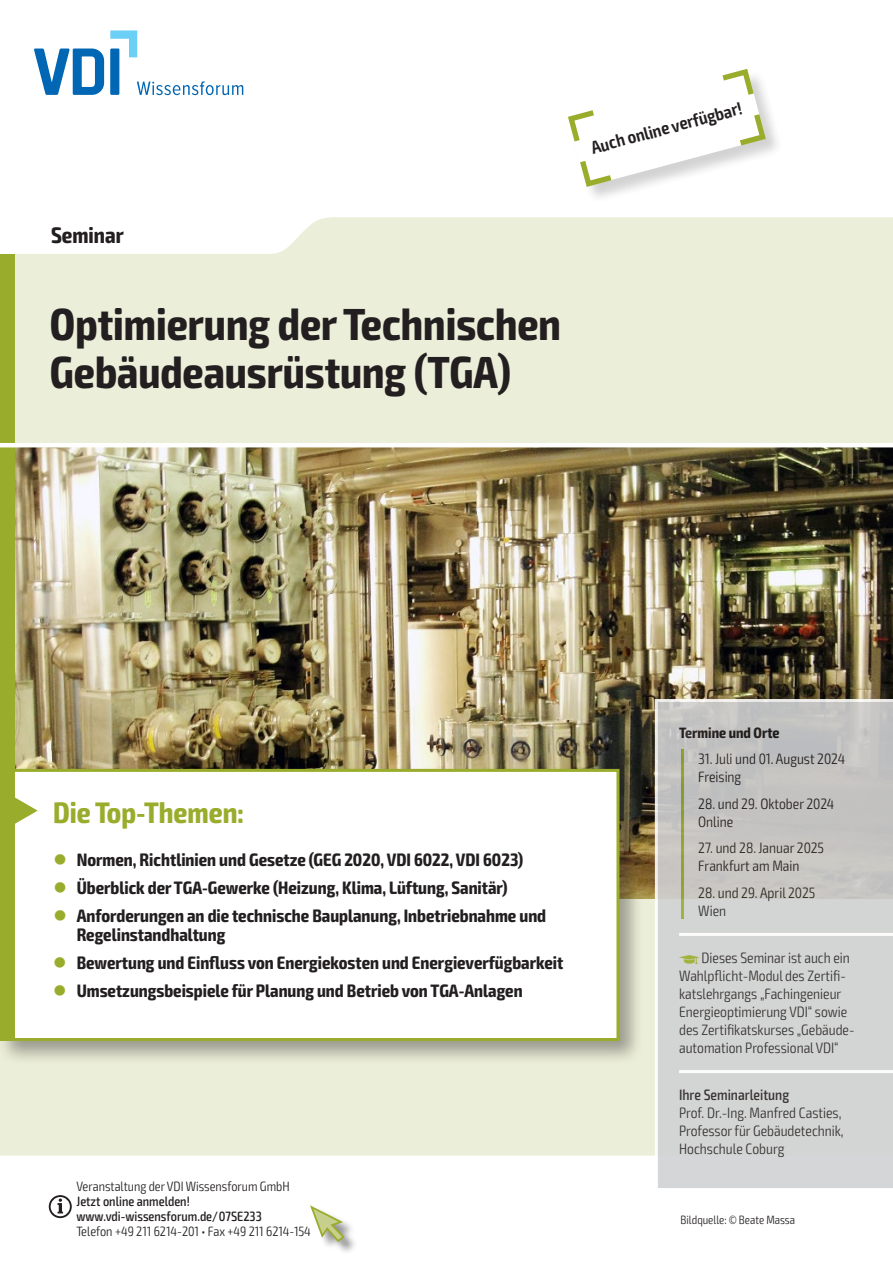
<style>
.page{position:relative;width:893px;height:1263px;background:#fff}
.page>*{position:absolute;margin:0;border:0;box-sizing:border-box;transform-origin:0 0}
.t1{font:700 condensed 45px/48px "Exo 2";color:#231f20}
.t2{font:700 condensed 29.7px "Exo 2";color:#9aac2c}
.t3{font:700 condensed 22.5px "Exo 2";color:#231f20}
.t4{font:700 condensed 18px/19.5px "Exo 2";color:#231f20}
.t5{font:600 condensed 18px "Exo 2";color:#231f20}
.t6{font:300 condensed 15px/18px "Exo 2";color:#231f20}
.t7{font:500 condensed 15px "Exo 2";color:#231f20}
.t8{font:700 condensed 15px "Exo 2";color:#231f20}
.t9{font:300 condensed 13.5px "Exo 2";color:#231f20}
.t10{font:500 condensed 13.5px/15px "Exo 2";color:#231f20}
.t11{font:300 condensed 12px "Exo 2";color:#231f20}
.t12{font:6px "VDI Iconset S4 A Regular";color:#9aac2c}
.s1{color:#9aac2c}
</style>
<div class="page">
<div style="left:568px;top:69px;width:215px;height:135px;background:#231f20;opacity:.2"></div>
<svg style="left:568px;top:69px;width:198px;height:118px"></svg>
<div style="left:0;top:217px;width:893px;height:938px;background:#ebeed8"></div>
<img style="left:14px;top:447px;width:879px;height:451px">
<div style="left:0;top:765px;width:644px;height:300px;background:#231f20;opacity:.4"></div>
<div style="left:2px;top:770px;width:616px;height:269px;background:#fff"></div>
<div style="left:3px;top:772px;width:11px;height:266px;background:#9aac2c"></div>
<div style="left:0;top:769px;width:619px;height:272px;border:3px solid #9aac2c"></div>
<svg style="left:14px;top:796px;width:24px;height:29px"></svg>
<div style="left:0;top:254px;width:14px;height:519px;background:#9aac2c"></div>
<div style="left:311px;top:1206px;width:47px;height:49px;background:#231f20;opacity:.5"></div>
<svg style="left:310px;top:1205px;width:36px;height:38px"></svg>
<hr style="left:0;top:443px;width:893px;height:4px;background:#fff">
<svg style="left:655px;top:699px;width:238px;height:489px;background:#cececd"></svg>
<svg style="left:49px;top:1195px;width:23px;height:23px"></svg>
<svg style="left:34px;top:30px;width:209px;height:65px"></svg>
<h3 class="t3" style="left:51px;top:221px;width:74px">Seminar</h3>
<h1 class="t1" style="left:50px;top:301px;width:512px">Optimierung der Technischen<br>Gebäudeausrüstung (TGA)</h1>
<p class="t5" style="left:589px;top:138px;width:157px;rotate:-15deg">Auch online verfügbar!</p>
<h2 class="t2" style="left:53px;top:794px;width:192px">Die Top-Themen:</h2>
<p class="t4" style="left:53px;top:850px;width:471px"><span class="s1">●</span> Normen, Richtlinien und Gesetze (GEG 2020, VDI 6022, VDI 6023)</p>
<p class="t4" style="left:53px;top:878px;width:456px"><span class="s1">●</span> Überblick der TGA-Gewerke (Heizung, Klima, Lüftung, Sanitär)</p>
<p class="t4" style="left:77px;top:906px;width:471px;text-indent:-23px"><span class="s1">●</span> Anforderungen an die technische Bauplanung, Inbetriebnahme und<br>Regelinstandhaltung</p>
<p class="t4" style="left:53px;top:953px;width:511px"><span class="s1">●</span> Bewertung und Einfluss von Energiekosten und Energieverfügbarkeit</p>
<p class="t4" style="left:53px;top:981px;width:471px"><span class="s1">●</span> Umsetzungsbeispiele für Planung und Betrieb von TGA-Anlagen</p>
<p class="t9" style="left:77px;top:1178px;width:215px">Veranstaltung der VDI Wissensforum GmbH</p>
<p class="t10" style="left:77px;top:1194px;width:187px">Jetzt online anmelden! www.vdi-wissensforum.de/07SE233</p>
<p class="t9" style="left:77px;top:1223px;width:236px">Telefon +49 211 6214-201 • Fax +49 211 6214-154</p>
<p class="t8" style="left:679px;top:724px;width:102px">Termine und Orte</p>
<p class="t6" style="left:698px;top:750px;width:148px">31. Juli und 01. August 2024<br>Freising</p>
<p class="t6" style="left:698px;top:795px;width:138px">28. und 29. Oktober 2024<br>Online</p>
<p class="t6" style="left:698px;top:839px;width:127px">27. und 28. Januar 2025<br>Frankfurt am Main</p>
<p class="t6" style="left:698px;top:884px;width:119px">28. und 29. April 2025<br>Wien</p>
<p class="t12" style="left:679px;top:954px;width:22px">z</p>
<p class="t6" style="left:679px;top:949px;width:177px;text-indent:22px">Dieses Seminar ist auch ein<br>Wahlpflicht-Modul des Zertifi&shy;katslehrgangs „Fachingenieur<br>Energieoptimierung VDI“ sowie des Zertifikatskurses „Gebäude&shy;automation Professional VDI“</p>
<p class="t7" style="left:679px;top:1086px;width:112px">Ihre Seminarleitung</p>
<p class="t6" style="left:679px;top:1104px;width:166px">Prof. Dr.-Ing. Manfred Casties,<br>Professor für Gebäudetechnik,<br>Hochschule Coburg</p>
<p class="t11" style="left:681px;top:1212px;width:116px">Bildquelle: © Beate Massa</p>
</div>
